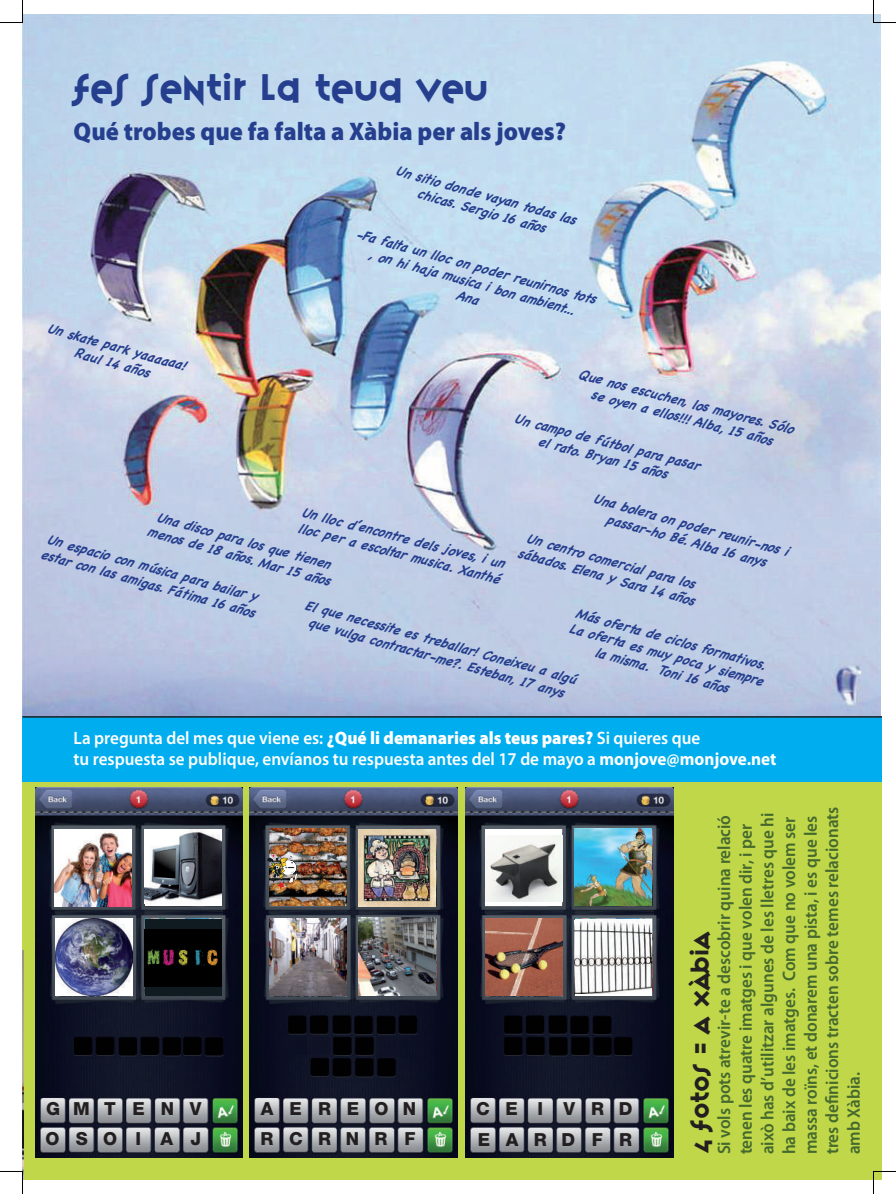
<style>
.page{position:relative;width:896px;height:1194px;background:#fff}
.page>*{position:absolute;margin:0;border:0;box-sizing:border-box;transform-origin:0 0}
.t1{font:32.55px "Variex";color:#253f8e}
.t2{font:900 25.5px "Myriad Pro";color:#253f8e;scale:.95 1}
.t3{font:22.5px "Variex";color:#231f20}
.t4{font:600 18px/21.6px "Myriad Pro";color:#45682e;scale:.95 1}
.t5{font:600 18px/21.6px "Myriad Pro";color:#fff;scale:.95 1}
.t6{font:800 18px/30px "Helvetica Neue LT Std";color:#231f20}
.t7{font:italic 700 13.5px/16.2px "Chalkboard";color:#253f8e;text-align:center;scale:.95 1}
.t8{font:12.6px "Myriad Pro";color:#231f20}
.s1{font-weight:900}
.s2{font-weight:700}
</style>
<div class="page">
<div style="left:22px;top:781px;width:859px;height:398px;background:#bfd748"></div>
<img style="left:22px;top:14px;width:858px;height:702px">
<div style="left:22px;top:716px;width:859px;height:65px;background:#00aeef"></div>
<hr style="left:22px;top:716px;width:859px;height:1px;background:#231f20">
<img style="left:22px;top:950px;width:2px;height:229px">
<img style="left:35px;top:787px;width:208px;height:369px">
<img style="left:55px;top:828px;width:77px;height:77px">
<img style="left:56px;top:918px;width:76px;height:77px">
<div style="left:145px;top:918px;width:76px;height:77px;background:#101a21"></div>
<img style="left:145px;top:929px;width:76px;height:57px">
<div style="left:145px;top:828px;width:76px;height:77px;background:#fff"></div>
<img style="left:145px;top:828px;width:76px;height:75px">
<img style="left:249px;top:787px;width:208px;height:369px">
<img style="left:269px;top:828px;width:77px;height:77px">
<img style="left:270px;top:918px;width:76px;height:77px">
<img style="left:359px;top:829px;width:76px;height:76px">
<img style="left:359px;top:917px;width:76px;height:78px">
<img style="left:465px;top:787px;width:208px;height:369px">
<div style="left:485px;top:829px;width:77px;height:76px;background:#fff"></div>
<img style="left:485px;top:835px;width:77px;height:66px">
<img style="left:575px;top:828px;width:76px;height:77px">
<img style="left:486px;top:918px;width:76px;height:77px">
<svg style="left:575px;top:918px;width:76px;height:77px"></svg>
<img style="left:575px;top:920px;width:76px;height:72px">
<svg style="left:267px;top:853px;width:31px;height:36px"></svg>
<svg style="left:0;top:0;width:23px;height:23px"></svg>
<svg style="left:0;top:1170px;width:23px;height:23px"></svg>
<svg style="left:872px;top:0;width:23px;height:23px"></svg>
<svg style="left:872px;top:1170px;width:23px;height:23px"></svg>
<h1 class="t1" style="left:74px;top:65px;width:416px">fes sentir la teua veu</h1>
<h2 class="t2" style="left:74px;top:114px;width:519px">Qué trobes que fa falta a Xàbia per als joves?</h2>
<p class="t7" style="left:50px;top:319px;width:152px;rotate:16deg">Un skate park yaaaaaa!<br>Raul 14 años</p>
<p class="t7" style="left:398px;top:161px;width:198px;rotate:16deg">Un sitio donde vayan todas las chicas. Sergio 16 años</p>
<p class="t7" style="left:359px;top:224px;width:263px;rotate:16deg">-Fa falta un lloc on poder reunirnos tots , on hi haja musica i bon ambient...<br>Ana</p>
<p class="t7" style="left:580px;top:366px;width:235px;rotate:14deg">Que nos escuchen, los mayores. Sólo se oyen a ellos!!! Alba, 15 años</p>
<p class="t7" style="left:516px;top:411px;width:202px;rotate:14deg">Un campo de fútbol para pasar el rato. Bryan 15 años</p>
<p class="t7" style="left:596px;top:489px;width:214px;rotate:16deg">Una bolera on poder reunir-nos i passar-ho Bé. Alba 16 anys</p>
<p class="t7" style="left:303px;top:504px;width:222px;text-align:left;rotate:14deg">Un lloc d’encontre dels joves, i un lloc per a escoltar musica. Xanthé</p>
<p class="t7" style="left:155px;top:506px;width:201px;rotate:16deg">Una disco para los que tienen menos de 18 años. Mar 15 años</p>
<p class="t7" style="left:308px;top:595px;width:297px;rotate:16deg">El que necessite es treballar! Coneixeu a algú que vulga contractar-me?. Esteban, 17 anys</p>
<p class="t7" style="left:525px;top:527px;width:194px;rotate:16deg">Un centro comercial para los sábados. Elena y Sara 14 años</p>
<p class="t7" style="left:48px;top:529px;width:235px;text-align:left;rotate:16deg">Un espacio con música para bailar y estar con las amigas. Fátima 16 años</p>
<p class="t7" style="left:576px;top:603px;width:212px;rotate:16deg">Más oferta de ciclos formativos.<br>La oferta es muy poca y siempre la misma. Toni 16 años</p>
<h3 class="t5" style="left:74px;top:726px;width:741px">La pregunta del mes que viene es: <span class="s1">¿Qué li demanaries als teus pares?</span> Si quieres que<br>tu respuesta se publique, envíanos tu respuesta antes del 17 de mayo a <span class="s2">monjove@monjove.net</span></h3>
<p class="t8" style="left:282px;top:869px;width:4px;rotate:-90deg">i</p>
<h3 class="t6" style="left:46px;top:1093px;width:46px">G M<br>O</h3>
<h3 class="t6" style="left:318px;top:1093px;width:14px">R</h3>
<h3 class="t6" style="left:374px;top:1093px;width:16px">O</h3>
<h3 class="t6" style="left:104px;top:1093px;width:13px">T</h3>
<h3 class="t6" style="left:161px;top:1093px;width:15px">N</h3>
<h3 class="t6" style="left:76px;top:1123px;width:43px">S O</h3>
<h3 class="t6" style="left:260px;top:1123px;width:14px">R</h3>
<h3 class="t6" style="left:374px;top:1123px;width:14px">R</h3>
<h3 class="t6" style="left:133px;top:1093px;width:14px">E</h3>
<h3 class="t6" style="left:190px;top:1093px;width:13px">V</h3>
<h3 class="t6" style="left:261px;top:1093px;width:14px">A</h3>
<h3 class="t6" style="left:289px;top:1093px;width:14px">E</h3>
<h3 class="t6" style="left:346px;top:1093px;width:14px">E</h3>
<h3 class="t6" style="left:403px;top:1093px;width:15px">N</h3>
<h3 class="t6" style="left:318px;top:1123px;width:43px">R N</h3>
<h3 class="t6" style="left:289px;top:1123px;width:15px">C</h3>
<h3 class="t6" style="left:135px;top:1123px;width:7px">I</h3>
<h3 class="t6" style="left:160px;top:1123px;width:14px">A</h3>
<h3 class="t6" style="left:190px;top:1123px;width:12px">J</h3>
<h3 class="t6" style="left:404px;top:1123px;width:12px">F</h3>
<h3 class="t6" style="left:476px;top:1093px;width:15px">C</h3>
<h3 class="t6" style="left:505px;top:1093px;width:14px">E</h3>
<h3 class="t6" style="left:537px;top:1093px;width:39px;text-align:right">I V<br>D</h3>
<h3 class="t6" style="left:591px;top:1093px;width:14px">R</h3>
<h3 class="t6" style="left:619px;top:1093px;width:15px">D</h3>
<h3 class="t6" style="left:477px;top:1123px;width:42px">E A</h3>
<h3 class="t6" style="left:619px;top:1123px;width:14px">R</h3>
<h3 class="t6" style="left:533px;top:1123px;width:14px">R</h3>
<h3 class="t6" style="left:592px;top:1123px;width:12px">F</h3>
<p class="t4" style="left:712px;top:1154px;width:367px;rotate:-90deg">Si vols pots atrevir-te a descobrir quina relació tenen les quatre imatges i que volen dir, i per això has d’utilitzar algunes de les lletres que hi ha baix de les imatges. Com que no volem ser massa roïns, et donarem una pista, i es que les tres definicions tracten sobre temes relacionats amb Xàbia.</p>
<h3 class="t3" style="left:684px;top:1154px;width:225px;rotate:-90deg">4 FOTOS = A XÀBIA</h3>
</div>
